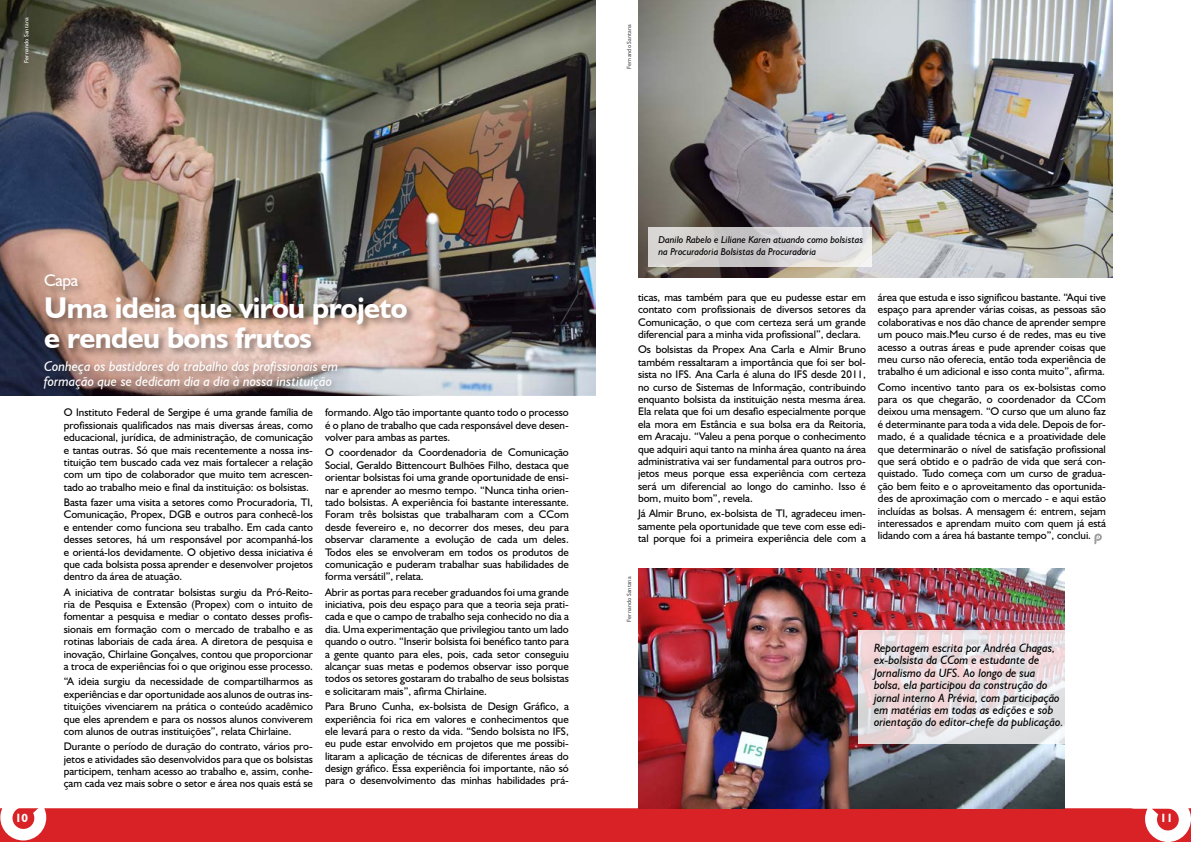
<style>
.page{position:relative;width:1191px;height:842px;background:#fff}
.page>*{position:absolute;margin:0;border:0;box-sizing:border-box;transform-origin:0 0}
.t1{font:700 30px/30px "Humanist 521 BT";letter-spacing:-.02em;color:#fff}
.t2{font:16.7px "Humanist 521 BT";color:#fff}
.t3{font:italic 14px/14.5px "Humanist 521 BT";color:#fff}
.t4{font:italic 12px/12.4px "Humanist 521 BT";color:#000}
.t5{font:700 12px "Humanist 521 BT";color:#fff}
.t6{font:11px/12.4px "Humanist 521 BT";color:#000;text-align:justify}
.t7{font:italic 10px/12.4px "Humanist 521 BT";color:#000}
.t8{font:6px "Humanist 521 BT";letter-spacing:.025em;color:#4f4f4f}
.t9{font:6px "Humanist 521 BT";letter-spacing:.025em;color:#fff}
</style>
<div class="page">
<div style="left:0;top:808px;width:1122px;height:34px;background:#d92226"></div>
<img style="left:0;top:0;width:595px;height:395px">
<div style="left:43px;top:295px;width:373px;height:62px;background:#000;opacity:.4"></div>
<div style="left:42px;top:273px;width:44px;height:25px;background:#000;opacity:.31"></div>
<div style="left:41px;top:358px;width:303px;height:38px;background:#000;opacity:.24"></div>
<img style="left:638px;top:0;width:474px;height:278px">
<img style="left:638px;top:568px;width:426px;height:240px">
<svg style="left:858px;top:631px;width:207px;height:113px;background:#e8dde0"></svg>
<svg style="left:648px;top:228px;width:224px;height:39px;background:#d7d5d5"></svg>
<svg style="left:1094px;top:534px;width:7px;height:10px"></svg>
<svg style="left:0;top:808px;width:69px;height:32px"></svg>
<svg style="left:1122px;top:808px;width:69px;height:34px"></svg>
<p class="t9" style="left:23px;top:63px;width:47px;rotate:-90deg">Fernando Santana</p>
<p class="t8" style="left:625px;top:69px;width:47px;rotate:-90deg">Fernando Santana</p>
<p class="t5" style="left:15px;top:810px;width:14px">10</p>
<h2 class="t2" style="left:44px;top:270px;width:35px">Capa</h2>
<h1 class="t1" style="left:44px;top:292px;width:365px">Uma ideia que virou projeto e rendeu bons frutos</h1>
<p class="t3" style="left:44px;top:359px;width:295px">Conheça os bastidores do trabalho dos profissionais em formação que se dedicam dia a dia à nossa instituição</p>
<p class="t6" style="left:64px;top:406px;width:251px">O Instituto Federal de Sergipe é uma grande família de profissionais qualificados nas mais diversas áreas, como educacional, jurídica, de administração, de comunicação e tantas outras. Só que mais recentemente a nossa ins&shy;tituição tem buscado cada vez mais fortalecer a relação com um tipo de colaborador que muito tem acrescen&shy;tado ao trabalho meio e final da instituição: os bolsistas.</p>
<p class="t6" style="left:64px;top:496px;width:251px">Basta fazer uma visita a setores como Procuradoria, TI, Comunicação, Propex, DGB e outros para conhecê-los e entender como funciona seu trabalho. Em cada canto desses setores, há um responsável por acompanhá-los e orientá-los devidamente. O objetivo dessa iniciativa é que cada bolsista possa aprender e desenvolver projetos dentro da área de atuação.</p>
<p class="t6" style="left:64px;top:585px;width:251px">A iniciativa de contratar bolsistas surgiu da Pró-Reito&shy;ria de Pesquisa e Extensão (Propex) com o intuito de fomentar a pesquisa e mediar o contato desses profis&shy;sionais em formação com o mercado de trabalho e as rotinas laboriais de cada área. A diretora de pesquisa e inovação, Chirlaine Gonçalves, contou que proporcionar a troca de experiências foi o que originou esse processo.</p>
<p class="t6" style="left:64px;top:675px;width:251px">“A ideia surgiu da necessidade de compartilharmos as experiências e dar oportunidade aos alunos de outras ins&shy;tituições vivenciarem na prática o conteúdo acadêmico que eles aprendem e para os nossos alunos conviverem com alunos de outras instituições”, relata Chirlaine.</p>
<p class="t6" style="left:64px;top:740px;width:251px">Durante o período de duração do contrato, vários pro&shy;jetos e atividades são desenvolvidos para que os bolsistas participem, tenham acesso ao trabalho e, assim, conhe&shy;çam cada vez mais sobre o setor e área nos quais está se</p>
<p class="t6" style="left:325px;top:406px;width:245px">formando. Algo tão importante quanto todo o processo é o plano de trabalho que cada responsável deve desen&shy;volver para ambas as partes.</p>
<p class="t6" style="left:325px;top:446px;width:245px">O coordenador da Coordenadoria de Comunicação Social, Geraldo Bittencourt Bulhões Filho, destaca que orientar bolsistas foi uma grande oportunidade de ensi&shy;nar e aprender ao mesmo tempo. “Nunca tinha orien&shy;tado bolsistas. A experiência foi bastante interessante.<br>Foram três bolsistas que trabalharam com a CCom desde fevereiro e, no decorrer dos meses, deu para observar claramente a evolução de cada um deles.<br>Todos eles se envolveram em todos os produtos de comunicação e puderam trabalhar suas habilidades de forma versátil”, relata.</p>
<p class="t6" style="left:325px;top:585px;width:245px">Abrir as portas para receber graduandos foi uma grande iniciativa, pois deu espaço para que a teoria seja prati&shy;cada e que o campo de trabalho seja conhecido no dia a dia. Uma experimentação que privilegiou tanto um lado quando o outro. “Inserir bolsista foi benéfico tanto para a gente quanto para eles, pois, cada setor conseguiu alcançar suas metas e podemos observar isso porque todos os setores gostaram do trabalho de seus bolsistas e solicitaram mais”, afirma Chirlaine.</p>
<p class="t6" style="left:325px;top:700px;width:245px">Para Bruno Cunha, ex-bolsista de Design Gráfico, a experiência foi rica em valores e conhecimentos que ele levará para o resto da vida. “Sendo bolsista no IFS, eu pude estar envolvido em projetos que me possibi&shy;litaram a aplicação de técnicas de diferentes áreas do design gráfico. Essa experiência foi importante, não só para o desenvolvimento das minhas habilidades prá-</p>
<p class="t7" style="left:658px;top:233px;width:206px">Danilo Rabelo e Liliane Karen atuando como bolsistas na Procuradoria Bolsistas da Procuradoria</p>
<p class="t6" style="left:638px;top:291px;width:229px">ticas, mas também para que eu pudesse estar em contato com profissionais de diversos setores da Comunicação, o que com certeza será um grande diferencial para a minha vida profissional”, declara.</p>
<p class="t6" style="left:638px;top:343px;width:229px">Os bolsistas da Propex Ana Carla e Almir Bruno também ressaltaram a importância que foi ser bol&shy;sista no IFS. Ana Carla é aluna do IFS desde 2011, no curso de Sistemas de Informação, contribuindo enquanto bolsista da instituição nesta mesma área.<br>Ela relata que foi um desafio especialmente porque ela mora em Estância e sua bolsa era da Reitoria, em Aracaju. “Valeu a pena porque o conhecimento que adquiri aqui tanto na minha área quanto na área administrativa vai ser fundamental para outros pro&shy;jetos meus porque essa experiência com certeza será um diferencial ao longo do caminho. Isso é bom, muito bom”, revela.</p>
<p class="t6" style="left:638px;top:507px;width:229px">Já Almir Bruno, ex-bolsista de TI, agradeceu imen&shy;samente pela oportunidade que teve com esse edi&shy;tal porque foi a primeira experiência dele com a</p>
<p class="t6" style="left:878px;top:291px;width:229px">área que estuda e isso significou bastante. “Aqui tive espaço para aprender várias coisas, as pessoas são colaborativas e nos dão chance de aprender sempre um pouco mais.Meu curso é de redes, mas eu tive acesso a outras áreas e pude aprender coisas que meu curso não oferecia, então toda experiência de trabalho é um adicional e isso conta muito”, afirma.</p>
<p class="t6" style="left:878px;top:380px;width:229px">Como incentivo tanto para os ex-bolsistas como para os que chegarão, o coordenador da CCom deixou uma mensagem. “O curso que um aluno faz é determinante para toda a vida dele. Depois de for&shy;mado, é a qualidade técnica e a proatividade dele que determinarão o nível de satisfação profissional que será obtido e o padrão de vida que será con&shy;quistado. Tudo começa com um curso de gradua&shy;ção bem feito e o aproveitamento das oportunida&shy;des de aproximação com o mercado - e aqui estão incluídas as bolsas. A mensagem é: entrem, sejam interessados e aprendam muito com quem já está lidando com a área há bastante tempo”, conclui.</p>
<p class="t8" style="left:625px;top:622px;width:47px;rotate:-90deg">Fernando Santana</p>
<p class="t4" style="left:874px;top:642px;width:191px">Reportagem escrita por Andréa Chagas, ex-bolsista da CCom e estudante de Jornalismo da UFS. Ao longo de sua bolsa, ela participou da construção do jornal interno A Prévia, com participação em matérias em todas as edições e sob orientação do editor-chefe da publicação.</p>
<p class="t5" style="left:1160px;top:811px;width:14px">11</p>
</div>
